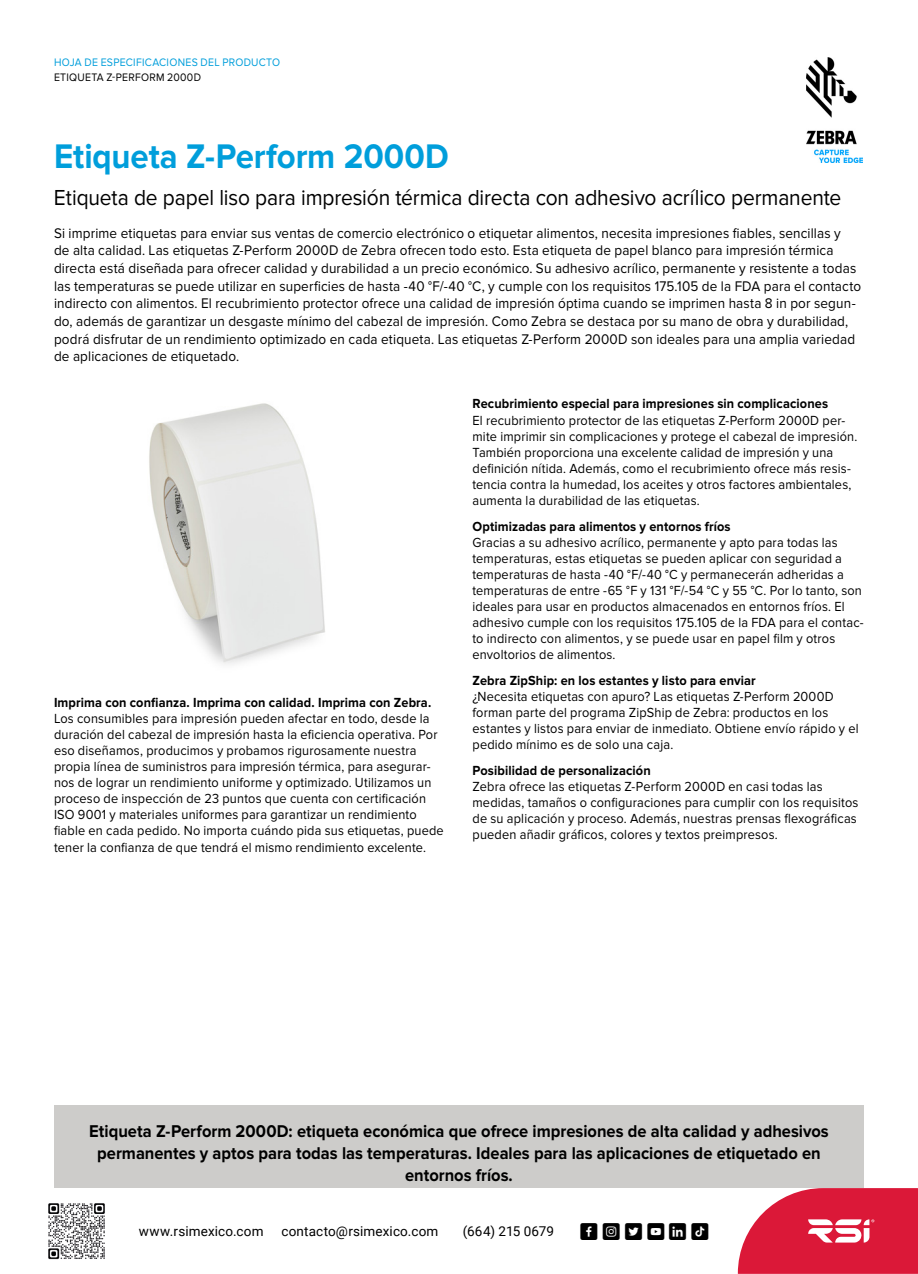
<style>
.page{position:relative;width:918px;height:1274px;background:#fff}
.page>*{position:absolute;margin:0;border:0;box-sizing:border-box;transform-origin:0 0}
.t1{font:700 35.4px "Proxima Nova";letter-spacing:-.005em;color:#009edb;scale:.93 1}
.t2{font:22.5px "Proxima Nova";letter-spacing:-.005em;color:#000;scale:.93 1}
.t3{font:700 17.7px/21.8px "Proxima Nova";color:#000;text-align:center;scale:.93 1}
.t4{font:15px "Social Shapes";letter-spacing:.265em;color:#000}
.t5{font:14.55px/17.7px "Proxima Nova";letter-spacing:.01em;color:#000;scale:.93 1}
.t6{font:13.65px/16px "Proxima Nova";letter-spacing:.015em;color:#000;scale:.93 1}
.t7{font:700 13.65px "Proxima Nova";letter-spacing:.01em;color:#000;scale:.93 1}
.t8{font:13.5px "Roboto";letter-spacing:.015em;color:#000}
.t9{font:11.25px "Proxima Nova";letter-spacing:.025em;color:#009edb;scale:.93 1}
.t10{font:11.25px "Proxima Nova";letter-spacing:.025em;color:#000;scale:.93 1}
</style>
<div class="page">
<img style="left:806px;top:58px;width:56px;height:104px">
<div style="left:54px;top:1105px;width:810px;height:111px;background:#cdccca"></div>
<img style="left:149px;top:403px;width:176px;height:261px">
<div style="left:0;top:1188px;width:918px;height:86px;background:#fff"></div>
<img style="left:48px;top:1203px;width:57px;height:57px">
<svg style="left:738px;top:1188px;width:180px;height:86px;background:#e03d58"></svg>
<p class="t9" style="left:54px;top:55px;width:245px">HOJA DE ESPECIFICACIONES DEL PRODUCTO</p>
<p class="t10" style="left:54px;top:71px;width:160px">ETIQUETA Z-PERFORM 2000D</p>
<h1 class="t1" style="left:54px;top:136px;width:426px">Etiqueta Z-Perform 2000D</h1>
<h2 class="t2" style="left:54px;top:185px;width:848px">Etiqueta de papel liso para impresión térmica directa con adhesivo acrílico permanente</h2>
<p class="t5" style="left:54px;top:224px;width:869px">Si imprime etiquetas para enviar sus ventas de comercio electrónico o etiquetar alimentos, necesita impresiones fiables, sencillas y<br>de alta calidad. Las etiquetas Z-Perform 2000D de Zebra ofrecen todo esto. Esta etiqueta de papel blanco para impresión térmica directa está diseñada para ofrecer calidad y durabilidad a un precio económico. Su adhesivo acrílico, permanente y resistente a todas las temperaturas se puede utilizar en superficies de hasta -40 °F/-40 °C, y cumple con los requisitos 175.105 de la FDA para el contacto indirecto con alimentos. El recubrimiento protector ofrece una calidad de impresión óptima cuando se imprimen hasta 8 in por segun&shy;do, además de garantizar un desgaste mínimo del cabezal de impresión. Como Zebra se destaca por su mano de obra y durabilidad, podrá disfrutar de un rendimiento optimizado en cada etiqueta. Las etiquetas Z-Perform 2000D son ideales para una amplia variedad de aplicaciones de etiquetado.</p>
<p class="t7" style="left:54px;top:694px;width:407px">Imprima con confianza. Imprima con calidad. Imprima con Zebra.</p>
<p class="t6" style="left:54px;top:710px;width:421px">Los consumibles para impresión pueden afectar en todo, desde la duración del cabezal de impresión hasta la eficiencia operativa. Por eso diseñamos, producimos y probamos rigurosamente nuestra propia línea de suministros para impresión térmica, para asegurar&shy;nos de lograr un rendimiento uniforme y optimizado. Utilizamos un proceso de inspección de 23 puntos que cuenta con certificación ISO 9001 y materiales uniformes para garantizar un rendimiento fiable en cada pedido. No importa cuándo pida sus etiquetas, puede tener la confianza de que tendrá el mismo rendimiento excelente.</p>
<p class="t7" style="left:472px;top:396px;width:384px">Recubrimiento especial para impresiones sin complicaciones</p>
<p class="t6" style="left:472px;top:412px;width:415px">El recubrimiento protector de las etiquetas Z-Perform 2000D per&shy;mite imprimir sin complicaciones y protege el cabezal de impresión.<br>También proporciona una excelente calidad de impresión y una definición nítida. Además, como el recubrimiento ofrece más resis&shy;tencia contra la humedad, los aceites y otros factores ambientales, aumenta la durabilidad de las etiquetas.</p>
<p class="t7" style="left:472px;top:518px;width:279px">Optimizadas para alimentos y entornos fríos</p>
<p class="t6" style="left:472px;top:534px;width:422px">Gracias a su adhesivo acrílico, permanente y apto para todas las temperaturas, estas etiquetas se pueden aplicar con seguridad a temperaturas de hasta -40 °F/-40 °C y permanecerán adheridas a temperaturas de entre -65 °F y 131 °F/-54 °C y 55 °C. Por lo tanto, son ideales para usar en productos almacenados en entornos fríos. El adhesivo cumple con los requisitos 175.105 de la FDA para el contac&shy;to indirecto con alimentos, y se puede usar en papel film y otros envoltorios de alimentos.</p>
<p class="t7" style="left:472px;top:673px;width:306px">Zebra ZipShip: en los estantes y listo para enviar</p>
<p class="t6" style="left:472px;top:689px;width:417px">¿Necesita etiquetas con apuro? Las etiquetas Z-Perform 2000D forman parte del programa ZipShip de Zebra: productos en los estantes y listos para enviar de inmediato. Obtiene envío rápido y el pedido mínimo es de solo una caja.</p>
<p class="t7" style="left:472px;top:763px;width:193px">Posibilidad de personalización</p>
<p class="t6" style="left:472px;top:779px;width:416px">Zebra ofrece las etiquetas Z-Perform 2000D en casi todas las medidas, tamaños o configuraciones para cumplir con los requisitos de su aplicación y proceso. Además, nuestras prensas flexográficas pueden añadir gráficos, colores y textos preimpresos.</p>
<p class="t3" style="left:89px;top:1121px;width:797px">Etiqueta Z-Perform 2000D: etiqueta económica que ofrece impresiones de alta calidad y adhesivos permanentes y aptos para todas las temperaturas. Ideales para las aplicaciones de etiquetado en entornos fríos.</p>
<p class="t8" style="left:139px;top:1222px;width:126px">www.rsimexico.com</p>
<p class="t8" style="left:281px;top:1222px;width:158px">contacto@rsimexico.com</p>
<p class="t8" style="left:463px;top:1222px;width:93px">(664) 215 0679</p>
<p class="t4" style="left:580px;top:1226px;width:131px">FdÕùjÉ</p>
</div>
